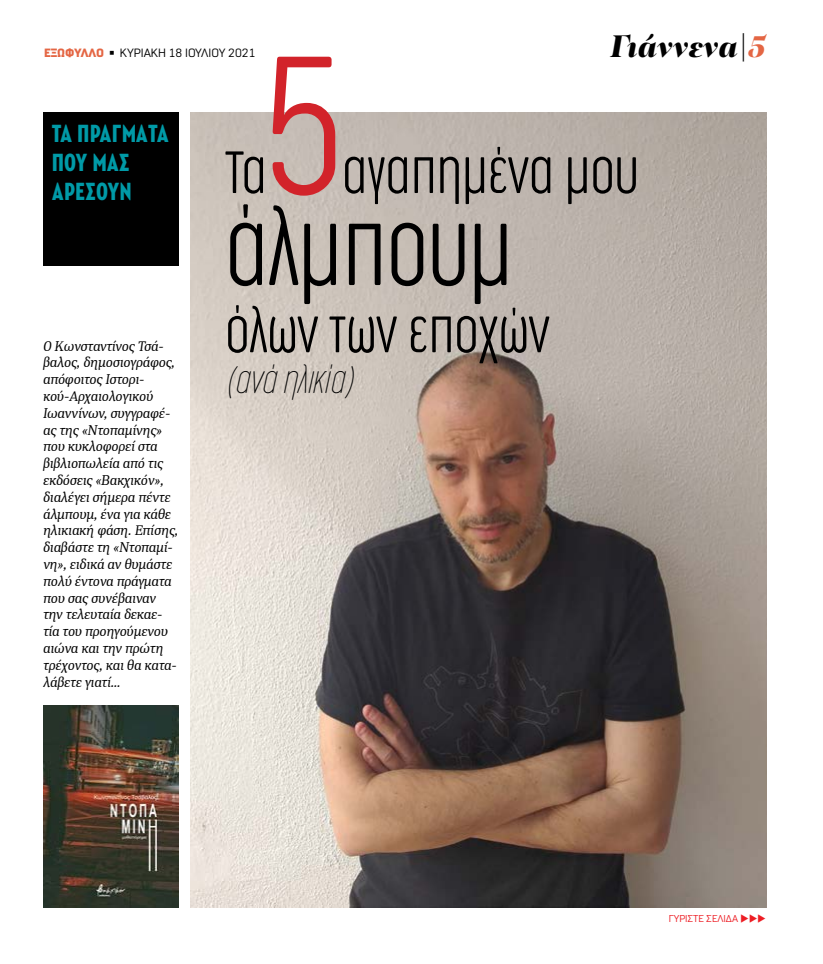
<style>
.page{position:relative;width:823px;height:964px;background:#fff}
.page>*{position:absolute;margin:0;border:0;box-sizing:border-box;transform-origin:0 0}
.t1{font:200 96px "Cocogoose Compressed";color:#000}
.t2{font:200 56px "Cocogoose Compressed";color:#000}
.t3{font:italic 100 34px "Cocogoose Compressed";color:#000}
.t4{font:italic 900 32px "PF Regal Display Pro";color:#000}
.t5{font:700 24px/28.8px "Varvara";letter-spacing:.01em;color:#009aa7}
.t6{font:italic 14px/16.8px "PFDIN Serif";color:#000}
.t7{font:12px "Normative Pro";color:#000}
.t8{font:10px "Normative Pro";color:#ed1d24}
.s1{font-weight:900;color:#e46644}
.s2{color:#e46644}
</style>
<div class="page">
<div style="left:43px;top:112px;width:135px;height:153px;background:#000"></div>
<img style="left:190px;top:112px;width:575px;height:795px">
<img style="left:43px;top:705px;width:135px;height:202px">
<svg style="left:272px;top:57px;width:63px;height:139px"></svg>
<p class="t7" style="left:44px;top:46px;width:213px"><span class="s1">ΕΞΩΦΥΛΛΟ</span> ◾ ΚΥΡΙΑΚΗ 18 ΙΟΥΛΙΟΥ 2021</p>
<h3 class="t4" style="left:610px;top:26px;width:157px">Γιάννενα|<span class="s2">5</span></h3>
<h3 class="t5" style="left:52px;top:119px;width:118px">ΤΑ ΠΡΆΓΜΑΤΑ<br>ΠΟΥ ΜΑΣ<br>ΑΡΈΣΟΥΝ</h3>
<p class="t6" style="left:43px;top:337px;width:136px">O Κωνσταντίνος Τσά&shy;βαλος, δημοσιογράφος, απόφοιτος Ιστορι&shy;κού-Αρχαιολογικού<br>Ιωαννίνων, συγγραφέ&shy;ας της «Ντοπαμίνης» που κυκλοφορεί στα βιβλιοπωλεία από τις εκδόσεις «Βακχικόν», διαλέγει σήμερα πέντε άλμπουμ, ένα για κάθε ηλικιακή φάση. Επίσης, διαβάστε τη «Ντοπαμί&shy;νη», ειδικά αν θυμάστε πολύ έντονα πράγματα που σας συνέβαιναν την τελευταία δεκαε&shy;τία του προηγούμενου αιώνα και την πρώτη τρέχοντος, και θα κατα&shy;λάβετε γιατί…</p>
<h2 class="t2" style="left:225px;top:136px;width:43px">Τα</h2>
<h2 class="t2" style="left:342px;top:136px;width:298px">αγαπημένα μου</h2>
<h1 class="t1" style="left:225px;top:187px;width:289px">άλμπουμ</h1>
<h2 class="t2" style="left:225px;top:295px;width:326px">όλων των εποχών</h2>
<h3 class="t3" style="left:225px;top:358px;width:129px">(ανά ηλικία)</h3>
<p class="t8" style="left:668px;top:912px;width:99px">ΓΥΡΙΣΤΕ ΣΕΛΙΔΑ ▶▶▶</p>
</div>
